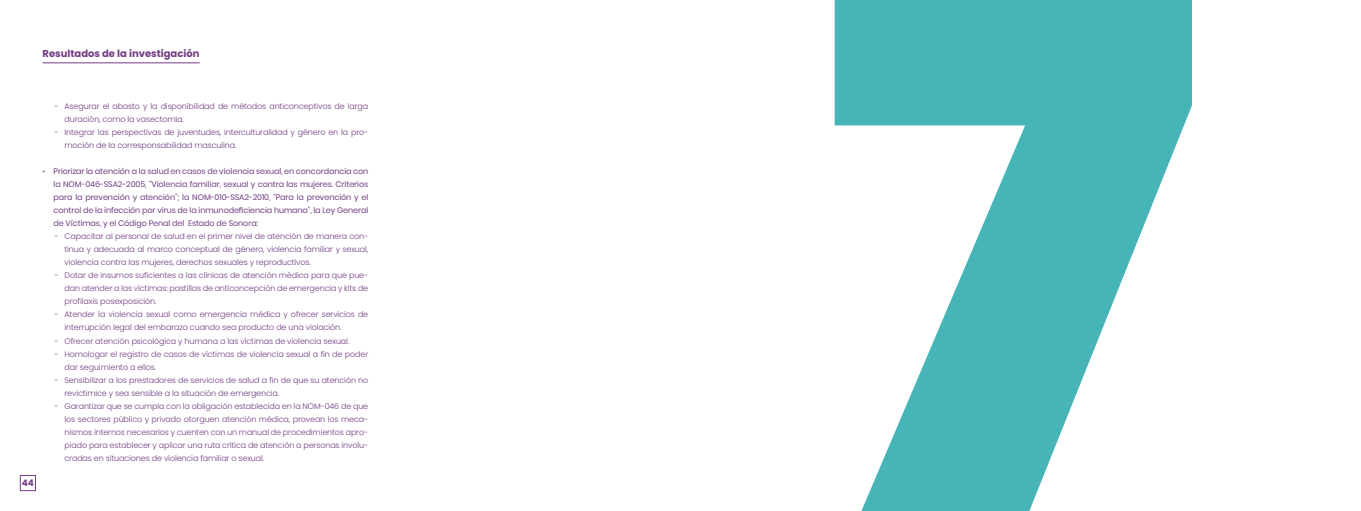
<style>
.page{position:relative;width:1361px;height:511px;background:#fff}
.page>*{position:absolute;margin:0;border:0;box-sizing:border-box;transform-origin:0 0}
.t1{font:700 10px "Poppins";color:#723d83}
.t2{font:700 9px "Poppins";color:#723d83}
.t3{font:300 8px/13px "Poppins";letter-spacing:-.015em;color:#723d83}
.t4{font:8px/13px "Poppins";letter-spacing:-.01em;color:#723d83;text-align:justify}
.s1{font-weight:800}
</style>
<div class="page">
<hr style="left:43px;top:62px;width:157px;height:1px;background:#723d83">
<div style="left:20px;top:475px;width:16px;height:15px;border:1px solid #723d83"></div>
<svg style="left:834px;top:0;width:358px;height:510px;fill:#47b5b8"></svg>
<p class="t1" style="left:43px;top:47px;width:158px">Resultados de la investigación</p>
<p class="t2" style="left:22px;top:477px;width:14px">44</p>
<p class="t3" style="left:65px;top:100px;width:305px;text-indent:-10px">- Asegurar el abasto y la disponibilidad de métodos anticonceptivos de larga duración, como la vasectomía.</p>
<p class="t3" style="left:65px;top:126px;width:305px;text-indent:-10px">- Integrar las perspectivas de juventudes, interculturalidad y género en la pro&shy;moción de la corresponsabilidad masculina.</p>
<p class="t4" style="left:54px;top:165px;width:316px;text-indent:-11px"><span class="s1">·</span> Priorizar la atención a la salud en casos de violencia sexual, en concordancia con la NOM-046-SSA2-2005, “Violencia familiar, sexual y contra las mujeres. Criterios para la prevención y atención”; la NOM-010-SSA2-2010, “Para la prevención y el control de la infección por virus de la inmunodeficiencia humana”, la Ley General de Víctimas, y el Código Penal del Estado de Sonora:</p>
<p class="t3" style="left:65px;top:230px;width:305px;text-align:justify;text-indent:-10px">- Capacitar al personal de salud en el primer nivel de atención de manera con&shy;tinua y adecuada al marco conceptual de género, violencia familiar y sexual, violencia contra las mujeres, derechos sexuales y reproductivos.</p>
<p class="t3" style="left:65px;top:269px;width:305px;text-align:justify;text-indent:-10px">- Dotar de insumos suficientes a las clínicas de atención médica para que pue&shy;dan atender a las víctimas: pastillas de anticoncepción de emergencia y kits de profilaxis posexposición.</p>
<p class="t3" style="left:65px;top:308px;width:305px;text-indent:-10px">- Atender la violencia sexual como emergencia médica y ofrecer servicios de interrupción legal del embarazo cuando sea producto de una violación.</p>
<p class="t3" style="left:55px;top:334px;width:296px">- Ofrecer atención psicológica y humana a las víctimas de violencia sexual.</p>
<p class="t3" style="left:65px;top:347px;width:305px;text-indent:-10px">- Homologar el registro de casos de víctimas de violencia sexual a fin de poder dar seguimiento a ellos.</p>
<p class="t3" style="left:65px;top:373px;width:305px;text-indent:-10px">- Sensibilizar a los prestadores de servicios de salud a fin de que su atención no revictimice y sea sensible a la situación de emergencia.</p>
<p class="t3" style="left:65px;top:399px;width:305px;text-align:justify;text-indent:-10px">- Garantizar que se cumpla con la obligación establecida en la NOM-046 de que los sectores público y privado otorguen atención médica, provean los meca&shy;nismos internos necesarios y cuenten con un manual de procedimientos apro&shy;piado para establecer y aplicar una ruta crítica de atención a personas involu&shy;cradas en situaciones de violencia familiar o sexual.</p>
</div>
